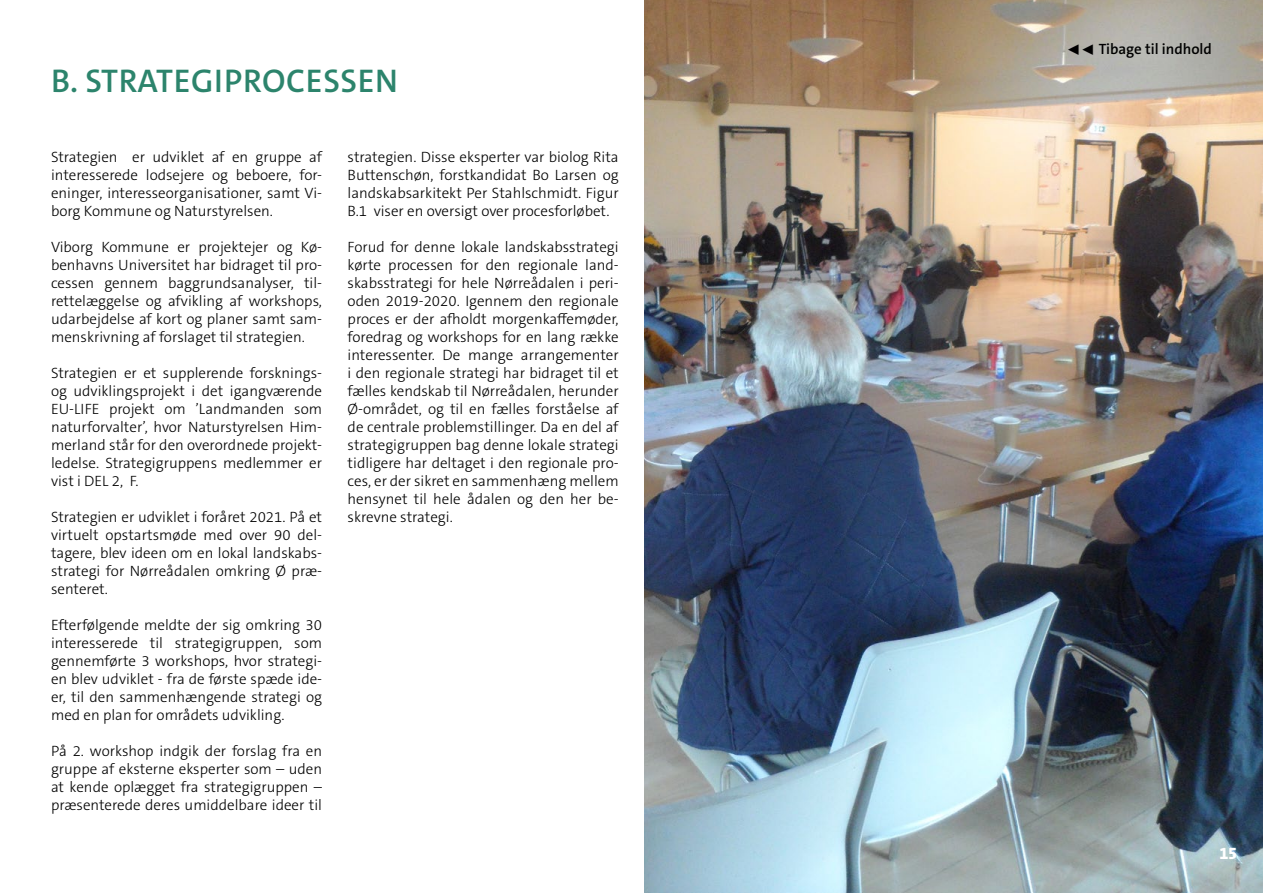
<style>
.page{position:relative;width:1263px;height:893px;background:#fff}
.page>*{position:absolute;margin:0;border:0;box-sizing:border-box;transform-origin:0 0}
.Rubrik_del_2_-_H2{font:600 33px "The Sans C5";letter-spacing:.02em;color:#2c846c}
.Mellemrubrikker_-_in{font:800 16.5px "The Sans C5";color:#fff}
.Brødtekst_-_P{font:300 15px/18px "The Sans C5";color:#000;text-align:justify}
.Brødtekst_-_P-2{font:600 15px "The Sans C5";color:#000}
</style>
<div class="page">
<img style="left:644px;top:0;width:619px;height:893px">
<h2 class="Rubrik_del_2_-_H2" style="left:51px;top:60px;width:348px">B. STRATEGIPROCESSEN</h2>
<p class="Brødtekst_-_P" style="left:51px;top:148px;width:273px">Strategien er udviklet af en gruppe af interesserede lodsejere og beboere, for&shy;eninger, interesseorganisationer, samt Vi&shy;borg Kommune og Naturstyrelsen.</p>
<p class="Brødtekst_-_P" style="left:51px;top:238px;width:273px">Viborg Kommune er projektejer og Kø&shy;benhavns Universitet har bidraget til pro&shy;cessen gennem baggrundsanalyser, til&shy;rettelæggelse og afvikling af workshops, udarbejdelse af kort og planer samt sam&shy;menskrivning af forslaget til strategien.</p>
<p class="Brødtekst_-_P" style="left:51px;top:364px;width:273px">Strategien er et supplerende forsknings&shy;og udviklingsprojekt i det igangværende EU-LIFE projekt om ’Landmanden som naturforvalter’, hvor Naturstyrelsen Him&shy;merland står for den overordnede projekt&shy;ledelse. Strategigruppens medlemmer er vist i DEL 2, F.</p>
<p class="Brødtekst_-_P" style="left:51px;top:508px;width:273px">Strategien er udviklet i foråret 2021. På et virtuelt opstartsmøde med over 90 del&shy;tagere, blev ideen om en lokal landskabs&shy;strategi for Nørreådalen omkring Ø præ&shy;senteret.</p>
<p class="Brødtekst_-_P" style="left:51px;top:616px;width:273px">Efterfølgende meldte der sig omkring 30 interesserede til strategigruppen, som gennemførte 3 workshops, hvor strategi&shy;en blev udviklet - fra de første spæde ide&shy;er, til den sammenhængende strategi og med en plan for områdets udvikling.</p>
<p class="Brødtekst_-_P" style="left:51px;top:742px;width:273px">På 2. workshop indgik der forslag fra en gruppe af eksterne eksperter som – uden at kende oplægget fra strategigruppen – præsenterede deres umiddelbare ideer til</p>
<p class="Brødtekst_-_P" style="left:348px;top:148px;width:273px">strategien. Disse eksperter var biolog Rita Buttenschøn, forstkandidat Bo Larsen og landskabsarkitekt Per Stahlschmidt. Figur B.1 viser en oversigt over procesforløbet.</p>
<p class="Brødtekst_-_P" style="left:348px;top:238px;width:273px">Forud for denne lokale landskabsstrategi kørte processen for den regionale land&shy;skabsstrategi for hele Nørreådalen i peri&shy;oden 2019-2020. Igennem den regionale proces er der afholdt morgenkaffemøder, foredrag og workshops for en lang række interessenter. De mange arrangementer i den regionale strategi har bidraget til et fælles kendskab til Nørreådalen, herunder Ø-området, og til en fælles forståelse af de centrale problemstillinger. Da en del af strategigruppen bag denne lokale strategi tidligere har deltaget i den regionale pro&shy;ces, er der sikret en sammenhæng mellem hensynet til hele ådalen og den her be&shy;skrevne strategi.</p>
<p class="Brødtekst_-_P-2" style="left:1067px;top:39px;width:146px">◀◀ Tibage til indhold</p>
<p class="Mellemrubrikker_-_in" style="left:1219px;top:842px;width:19px">15</p>
</div>
